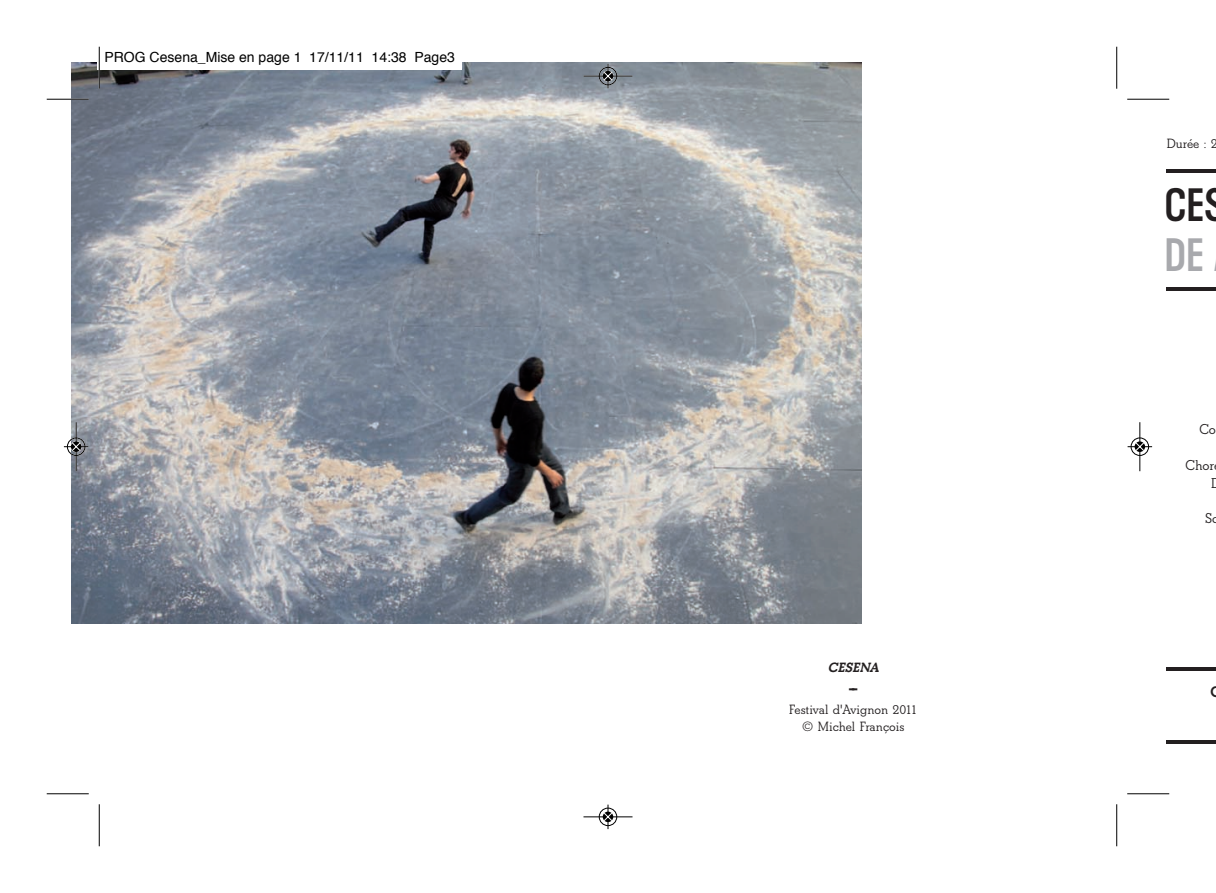
<style>
.page{position:relative;width:1216px;height:893px;background:#fff}
.page>*{position:absolute;margin:0;border:0;box-sizing:border-box;transform-origin:0 0}
.t1{font:41.65px "Washington";color:#231f20}
.t2{font:41.65px "Washington";color:#a8a9ad}
.t3{font:700 21px "Beton T";color:#231f20}
.t4{font:700 15.75px "Beton T";color:#231f20}
.t5{font:600 14.88px "Beton T";letter-spacing:-.005em;color:#231f20}
.t6{font:600 14px/16.8px "Beton T";color:#231f20;text-align:center}
.t7{font:14px "Helvetica";color:#000}
.t8{font:italic 700 14px "Beton T";color:#231f20}
</style>
<div class="page">
<hr style="left:1166px;top:169px;width:49px;height:4px;background:#231f20">
<hr style="left:1166px;top:287px;width:49px;height:3px;background:#231f20">
<hr style="left:1166px;top:741px;width:49px;height:3px;background:#231f20">
<img style="left:72px;top:63px;width:789px;height:560px">
<hr style="left:1166px;top:667px;width:49px;height:3px;background:#231f20">
<div style="left:97px;top:45px;width:365px;height:24px;background:#fff"></div>
<hr style="left:99px;top:47px;width:1px;height:42px;background:#000">
<hr style="left:47px;top:99px;width:42px;height:1px;background:#000">
<hr style="left:1116px;top:47px;width:1px;height:42px;background:#000">
<hr style="left:1127px;top:99px;width:42px;height:1px;background:#000">
<hr style="left:99px;top:804px;width:1px;height:42px;background:#000">
<hr style="left:47px;top:793px;width:42px;height:1px;background:#000">
<hr style="left:1116px;top:804px;width:1px;height:42px;background:#000">
<hr style="left:1127px;top:793px;width:42px;height:1px;background:#000">
<div style="left:598px;top:67px;width:19px;height:18px;border:1px solid #fff;border-radius:50%"></div>
<hr style="left:583px;top:76px;width:49px;height:1px;background:#000">
<div style="left:599px;top:67px;width:18px;height:18px;border:1px solid #000;border-radius:50%"></div>
<svg style="left:603px;top:64px;width:9px;height:24px"></svg>
<div style="left:598px;top:807px;width:19px;height:19px;border:1px solid #fff;border-radius:50%"></div>
<hr style="left:583px;top:816px;width:49px;height:1px;background:#000">
<div style="left:599px;top:808px;width:18px;height:18px;border:1px solid #000;border-radius:50%"></div>
<svg style="left:603px;top:805px;width:9px;height:24px"></svg>
<div style="left:67px;top:437px;width:18px;height:19px;border:1px solid #fff;border-radius:50%"></div>
<hr style="left:76px;top:422px;width:1px;height:49px;background:#000">
<div style="left:67px;top:438px;width:18px;height:18px;border:1px solid #000;border-radius:50%"></div>
<svg style="left:64px;top:442px;width:24px;height:9px"></svg>
<div style="left:1130px;top:437px;width:19px;height:19px;border:1px solid #fff;border-radius:50%"></div>
<hr style="left:1139px;top:422px;width:1px;height:49px;background:#000">
<div style="left:1130px;top:438px;width:18px;height:18px;border:1px solid #000;border-radius:50%"></div>
<svg style="left:1127px;top:442px;width:25px;height:9px"></svg>
<p class="t7" style="left:104px;top:52px;width:352px">PROG Cesena_Mise en page 1 17/11/11 14:38 Page3</p>
<p class="t8" style="left:828px;top:659px;width:52px">CESENA</p>
<h2 class="t3" style="left:849px;top:674px;width:10px">--</h2>
<p class="t6" style="left:788px;top:701px;width:130px">Festival d'Avignon 2011 © Michel François</p>
<p class="t6" style="left:1166px;top:135px;width:53px">Durée : 2</p>
<h1 class="t1" style="left:1164px;top:182px;width:63px">CES</h1>
<h1 class="t2" style="left:1164px;top:232px;width:41px">DE</h1>
<p class="t5" style="left:1199px;top:420px;width:18px">Co</p>
<p class="t5" style="left:1185px;top:456px;width:30px">Chor</p>
<p class="t5" style="left:1204px;top:509px;width:15px">Sc</p>
<p class="t4" style="left:1210px;top:683px;width:12px">C</p>
</div>
